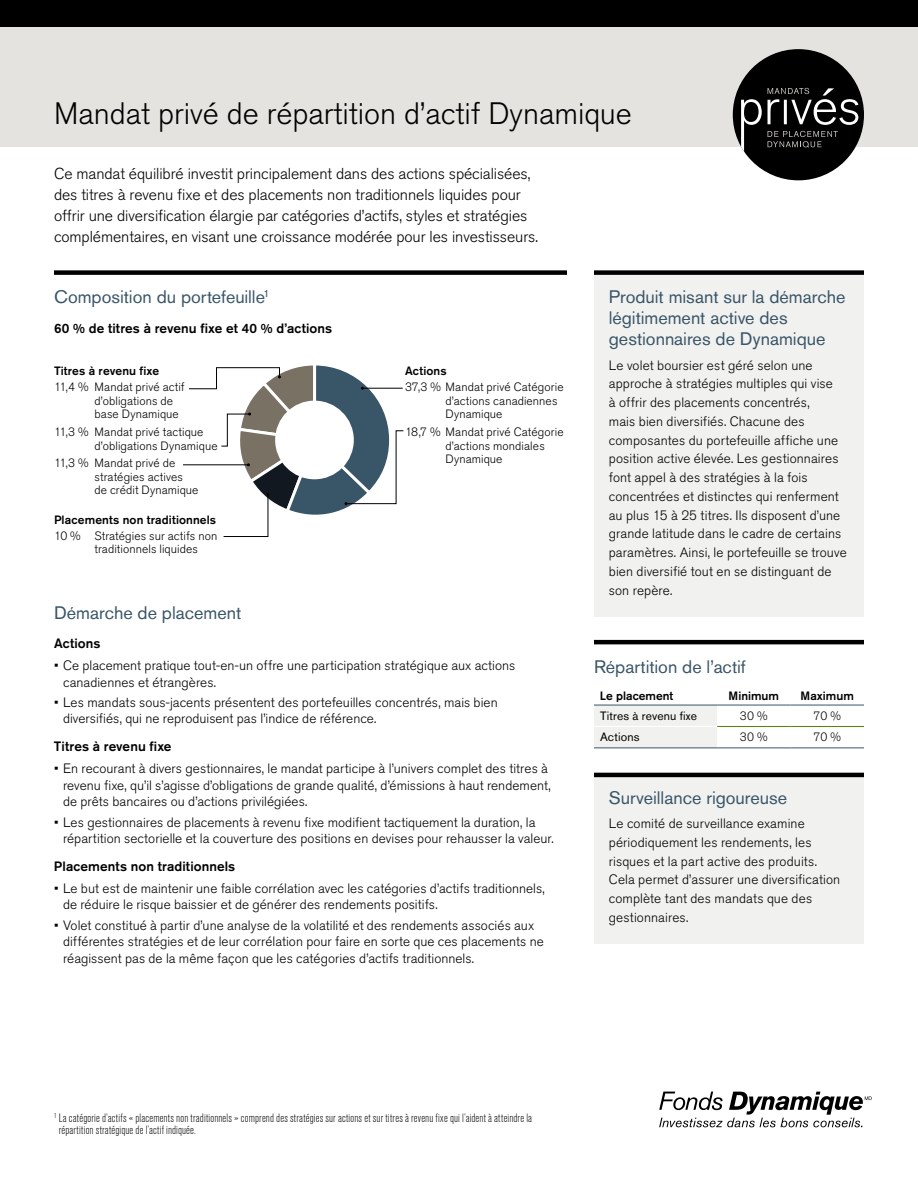
<style>
.page{position:relative;width:918px;height:1188px;background:#fff}
.page>*{position:absolute;margin:0;border:0;box-sizing:border-box;transform-origin:0 0}
.t1{font:300 30.75px "Akzidenz Grotesk BE";color:#000}
.t2{font:18px/21px "Akzidenz Grotesk BE";color:#395568}
.t3{font:300 15.75px/21px "Akzidenz Grotesk BE";letter-spacing:-.005em;color:#000}
.t4{font:300 13.5px/18.8px "Akzidenz Grotesk BE";letter-spacing:.005em;color:#000}
.t5{font:500 13.5px "Akzidenz Grotesk BE";letter-spacing:.005em;color:#000}
.t6{font:300 12px/13.5px "Akzidenz Grotesk BE";letter-spacing:.01em;color:#000}
.t7{font:300 condensed 12px/12px "Akzidenz Grotesk Pro";letter-spacing:.02em;color:#000}
.t8{font:500 12px "Akzidenz Grotesk BE";letter-spacing:.01em;color:#000}
.t9{font:12px "Akzidenz Grotesk BE";letter-spacing:.015em;color:#000}
</style>
<div class="page">
<div style="left:0;top:23px;width:918px;height:124px;background:#e4e3e0"></div>
<div style="left:0;top:0;width:918px;height:27px;background:#000"></div>
<div style="left:54px;top:270px;width:513px;height:5px;background:#000"></div>
<hr style="left:183px;top:464px;width:65px;height:1px;background:#000">
<svg style="left:188px;top:365px;width:216px;height:172px"></svg>
<div style="left:733px;top:49px;width:131px;height:131px;background:#000;border-radius:50%"></div>
<svg style="left:741px;top:99px;width:21px;height:53px"></svg>
<svg style="left:768px;top:88px;width:90px;height:37px"></svg>
<svg style="left:768px;top:131px;width:70px;height:17px"></svg>
<svg style="left:659px;top:1092px;width:213px;height:35px"></svg>
<div style="left:594px;top:275px;width:270px;height:342px;background:#f1f1ef"></div>
<div style="left:594px;top:270px;width:270px;height:5px;background:#000"></div>
<hr style="left:594px;top:640px;width:270px;height:4px;background:#000">
<div style="left:594px;top:706px;width:123px;height:42px;background:#f1f1ef"></div>
<hr style="left:594px;top:705px;width:123px;height:1px;background:#395568">
<hr style="left:717px;top:705px;width:74px;height:1px;background:#395568">
<hr style="left:791px;top:705px;width:73px;height:1px;background:#395568">
<hr style="left:594px;top:748px;width:123px;height:1px;background:#395568">
<hr style="left:717px;top:748px;width:74px;height:1px;background:#395568">
<hr style="left:791px;top:748px;width:73px;height:1px;background:#395568">
<hr style="left:717px;top:726px;width:74px;height:1px;background:#558300">
<hr style="left:791px;top:726px;width:73px;height:1px;background:#558300">
<hr style="left:594px;top:726px;width:123px;height:1px;background:#fff">
<div style="left:594px;top:776px;width:270px;height:168px;background:#f1f1ef"></div>
<hr style="left:594px;top:773px;width:270px;height:4px;background:#000">
<h1 class="t1" style="left:54px;top:96px;width:579px">Mandat privé de répartition d’actif Dynamique</h1>
<p class="t3" style="left:54px;top:163px;width:485px">Ce mandat équilibré investit principalement dans des actions spécialisées, des titres à revenu fixe et des placements non traditionnels liquides pour offrir une diversification élargie par catégories d’actifs, styles et stratégies complémentaires, en visant une croissance modérée pour les investisseurs.</p>
<h2 class="t2" style="left:54px;top:286px;width:217px">Composition du portefeuille<sup>1</sup></h2>
<h3 class="t5" style="left:54px;top:320px;width:280px">60 % de titres à revenu fixe et 40 % d’actions</h3>
<p class="t8" style="left:54px;top:363px;width:107px">Titres à revenu fixe</p>
<p class="t6" style="left:94px;top:381px;width:92px;text-indent:-40px">11,4 % Mandat privé actif d’obligations de base Dynamique</p>
<p class="t6" style="left:94px;top:425px;width:125px;text-indent:-40px">11,3 % Mandat privé tactique d’obligations Dynamique</p>
<p class="t6" style="left:95px;top:457px;width:106px;text-indent:-41px">11,3 % Mandat privé de stratégies actives de crédit Dynamique</p>
<p class="t8" style="left:54px;top:512px;width:164px">Placements non traditionnels</p>
<p class="t6" style="left:94px;top:529px;width:124px;text-indent:-40px">10 % Stratégies sur actifs non traditionnels liquides</p>
<p class="t8" style="left:405px;top:363px;width:43px">Actions</p>
<p class="t6" style="left:446px;top:381px;width:120px;text-indent:-40px">37,3 % Mandat privé Catégorie d’actions canadiennes<br>Dynamique</p>
<p class="t6" style="left:446px;top:425px;width:120px;text-indent:-40px">18,7 % Mandat privé Catégorie d’actions mondiales<br>Dynamique</p>
<h2 class="t2" style="left:54px;top:602px;width:189px">Démarche de placement</h2>
<h3 class="t5" style="left:54px;top:635px;width:48px">Actions</h3>
<p class="t4" style="left:63px;top:658px;width:454px;line-height:16.5px;text-indent:-9px">• Ce placement pratique tout-en-un offre une participation stratégique aux actions canadiennes et étrangères.</p>
<p class="t4" style="left:63px;top:694px;width:436px;line-height:16.5px;text-indent:-9px">• Les mandats sous-jacents présentent des portefeuilles concentrés, mais bien diversifiés, qui ne reproduisent pas l’indice de référence.</p>
<h3 class="t5" style="left:54px;top:738px;width:119px">Titres à revenu fixe</h3>
<p class="t4" style="left:63px;top:761px;width:489px;line-height:16.5px;text-indent:-9px">• En recourant à divers gestionnaires, le mandat participe à l’univers complet des titres à revenu fixe, qu’il s’agisse d’obligations de grande qualité, d’émissions à haut rendement, de prêts bancaires ou d’actions privilégiées.</p>
<p class="t4" style="left:63px;top:814px;width:492px;line-height:16.5px;text-indent:-9px">• Les gestionnaires de placements à revenu fixe modifient tactiquement la duration, la répartition sectorielle et la couverture des positions en devises pour rehausser la valeur.</p>
<h3 class="t5" style="left:54px;top:858px;width:183px">Placements non traditionnels</h3>
<p class="t4" style="left:63px;top:880px;width:483px;line-height:16.5px;text-indent:-9px">• Le but est de maintenir une faible corrélation avec les catégories d’actifs traditionnels, de réduire le risque baissier et de générer des rendements positifs.</p>
<p class="t4" style="left:63px;top:917px;width:482px;line-height:16.5px;text-indent:-9px">• Volet constitué à partir d’une analyse de la volatilité et des rendements associés aux différentes stratégies et de leur corrélation pour faire en sorte que ces placements ne réagissent pas de la même façon que les catégories d’actifs traditionnels.</p>
<h2 class="t2" style="left:609px;top:287px;width:238px">Produit misant sur la démarche légitimement active des gestionnaires de Dynamique</h2>
<p class="t4" style="left:609px;top:356px;width:240px">Le volet boursier est géré selon une approche à stratégies multiples qui vise<br>à offrir des placements concentrés,<br>mais bien diversifiés. Chacune des composantes du portefeuille affiche une position active élevée. Les gestionnaires font appel à des stratégies à la fois concentrées et distinctes qui renferment au plus 15 à 25 titres. Ils disposent d’une grande latitude dans le cadre de certains paramètres. Ainsi, le portefeuille se trouve bien diversifié tout en se distinguant de son repère.</p>
<h2 class="t2" style="left:594px;top:656px;width:153px">Répartition de l’actif</h2>
<p class="t8" style="left:600px;top:688px;width:75px">Le placement</p>
<p class="t8" style="left:729px;top:688px;width:52px">Minimum</p>
<p class="t8" style="left:801px;top:688px;width:55px">Maximum</p>
<p class="t9" style="left:600px;top:709px;width:99px">Titres à revenu fixe</p>
<p class="t6" style="left:740px;top:709px;width:29px">30 %</p>
<p class="t6" style="left:814px;top:709px;width:29px">70 %</p>
<p class="t9" style="left:600px;top:730px;width:41px">Actions</p>
<p class="t6" style="left:740px;top:731px;width:29px">30 %</p>
<p class="t6" style="left:814px;top:731px;width:29px">70 %</p>
<h2 class="t2" style="left:609px;top:787px;width:180px">Surveillance rigoureuse</h2>
<p class="t4" style="left:609px;top:814px;width:233px">Le comité de surveillance examine périodiquement les rendements, les risques et la part active des produits.<br>Cela permet d’assurer une diversification complète tant des mandats que des gestionnaires.</p>
<h2 class="t7" style="left:59px;top:1112px;width:475px;text-indent:-5px"><sup>1</sup> La catégorie d’actifs « placements non traditionnels » comprend des stratégies sur actions et sur titres à revenu fixe qui l’aident à atteindre la répartition stratégique de l’actif indiquée.</h2>
</div>
